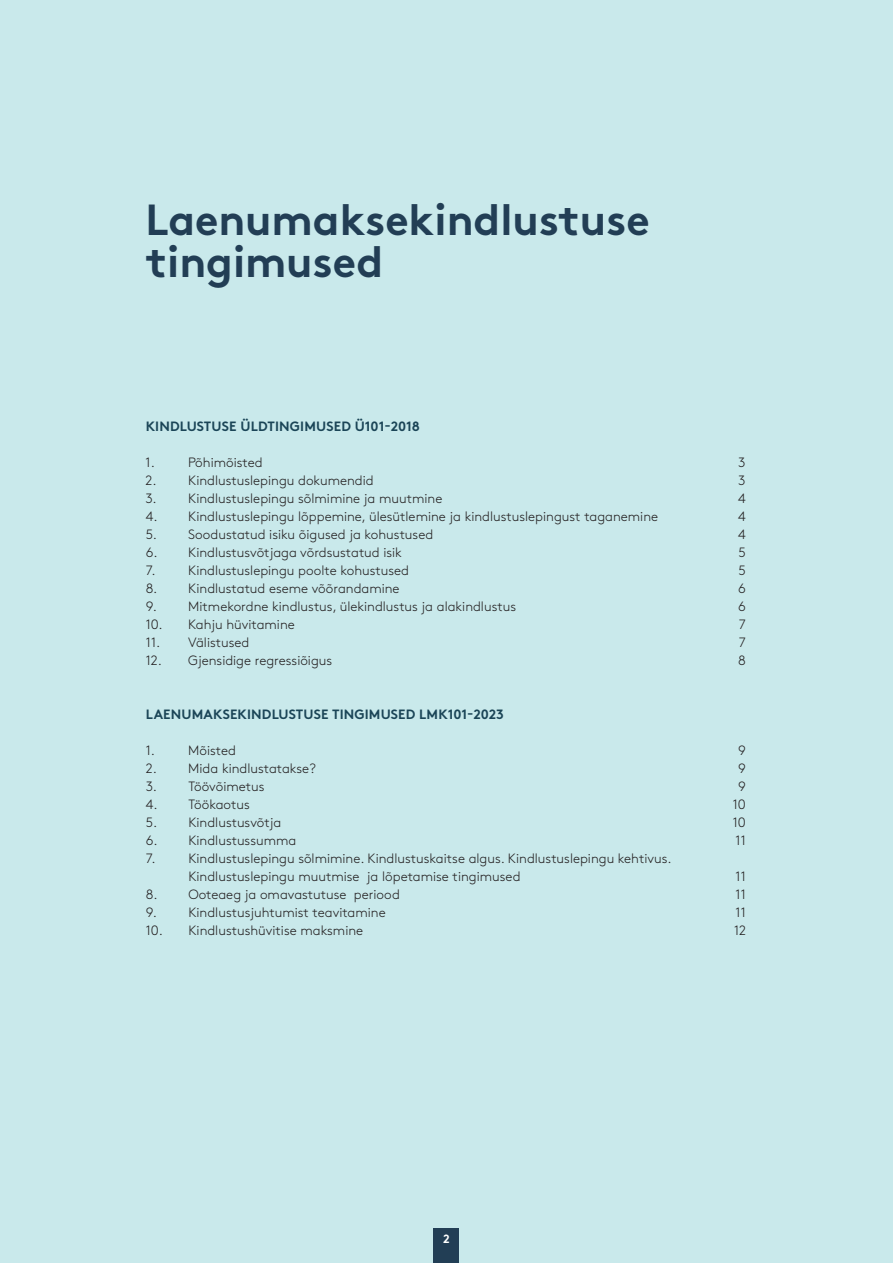
<style>
.page{position:relative;width:893px;height:1263px;background:#c9e9eb}
.page>*{position:absolute;margin:0;border:0;box-sizing:border-box;transform-origin:0 0}
.t1{font:43.5px/42px "Gjen Brown OT Bold Alt";color:#223e55}
.t2{font:300 13.5px/18px "Gjen Brown OT";color:#231f20}
.t3{font:700 13.5px "Gjen Brown OT";letter-spacing:.01em;color:#1b4557}
.t4{font:700 12px "Gjen Brown OT";color:#fff}
</style>
<div class="page">
<div style="left:434px;top:1229px;width:25px;height:34px;background:#223e55"></div>
<h1 class="t1" style="left:146px;top:194px;width:505px">Laenumaksekindlustuse tingimused</h1>
<p class="t3" style="left:146px;top:415px;width:276px">KINDLUSTUSE ÜLDTINGIMUSED Ü101-2018</p>
<p class="t2" style="left:146px;top:452px;width:11px">1.</p>
<p class="t2" style="left:188px;top:452px;width:76px">Põhimõisted</p>
<p class="t2" style="left:738px;top:452px;width:9px">3</p>
<p class="t2" style="left:146px;top:470px;width:230px">2. Kindlustuslepingu dokumendid</p>
<p class="t2" style="left:738px;top:470px;width:9px">3</p>
<p class="t2" style="left:146px;top:488px;width:298px">3. Kindlustuslepingu sõlmimine ja muutmine</p>
<p class="t2" style="left:738px;top:488px;width:9px">4</p>
<p class="t2" style="left:146px;top:506px;width:514px">4. Kindlustuslepingu lõppemine, ülesütlemine ja kindlustuslepingust taganemine</p>
<p class="t2" style="left:738px;top:506px;width:9px">4</p>
<p class="t2" style="left:146px;top:524px;width:289px">5. Soodustatud isiku õigused ja kohustused</p>
<p class="t2" style="left:738px;top:524px;width:9px">4</p>
<p class="t2" style="left:146px;top:542px;width:258px">6. Kindlustusvõtjaga võrdsustatud isik</p>
<p class="t2" style="left:738px;top:542px;width:9px">5</p>
<p class="t2" style="left:146px;top:560px;width:11px">7.</p>
<p class="t2" style="left:188px;top:560px;width:222px">Kindlustuslepingu poolte kohustused</p>
<p class="t2" style="left:738px;top:560px;width:9px">5</p>
<p class="t2" style="left:146px;top:578px;width:255px">8. Kindlustatud eseme võõrandamine</p>
<p class="t2" style="left:738px;top:578px;width:9px">6</p>
<p class="t2" style="left:146px;top:596px;width:372px">9. Mitmekordne kindlustus, ülekindlustus ja alakindlustus</p>
<p class="t2" style="left:738px;top:596px;width:9px">6</p>
<p class="t2" style="left:146px;top:614px;width:151px">10. Kahju hüvitamine</p>
<p class="t2" style="left:739px;top:614px;width:9px">7</p>
<p class="t2" style="left:146px;top:632px;width:105px">11. Välistused</p>
<p class="t2" style="left:739px;top:632px;width:9px">7</p>
<p class="t2" style="left:146px;top:650px;width:188px">12. Gjensidige regressiõigus</p>
<p class="t2" style="left:738px;top:650px;width:9px">8</p>
<p class="t3" style="left:146px;top:703px;width:359px">LAENUMAKSEKINDLUSTUSE TINGIMUSED LMK101-2023</p>
<p class="t2" style="left:146px;top:740px;width:11px">1.</p>
<p class="t2" style="left:188px;top:740px;width:49px">Mõisted</p>
<p class="t2" style="left:738px;top:740px;width:9px">9</p>
<p class="t2" style="left:146px;top:758px;width:172px">2. Mida kindlustatakse?</p>
<p class="t2" style="left:738px;top:758px;width:9px">9</p>
<p class="t2" style="left:146px;top:776px;width:120px">3. Töövõimetus</p>
<p class="t2" style="left:738px;top:776px;width:9px">9</p>
<p class="t2" style="left:146px;top:794px;width:105px">4. Töökaotus</p>
<p class="t2" style="left:733px;top:794px;width:15px">10</p>
<p class="t2" style="left:146px;top:812px;width:137px">5. Kindlustusvõtja</p>
<p class="t2" style="left:733px;top:812px;width:15px">10</p>
<p class="t2" style="left:146px;top:830px;width:152px">6. Kindlustussumma</p>
<p class="t2" style="left:735px;top:830px;width:12px">11</p>
<p class="t2" style="left:146px;top:848px;width:11px">7.</p>
<p class="t2" style="left:188px;top:848px;width:485px">Kindlustuslepingu sõlmimine. Kindlustuskaitse algus. Kindlustuslepingu kehtivus.<br>Kindlustuslepingu muutmise ja lõpetamise tingimused</p>
<p class="t2" style="left:735px;top:866px;width:12px">11</p>
<p class="t2" style="left:146px;top:884px;width:256px">8. Ooteaeg ja omavastutuse periood</p>
<p class="t2" style="left:735px;top:884px;width:12px">11</p>
<p class="t2" style="left:146px;top:902px;width:241px">9. Kindlustusjuhtumist teavitamine</p>
<p class="t2" style="left:735px;top:902px;width:12px">11</p>
<p class="t2" style="left:146px;top:920px;width:219px">10. Kindlustushüvitise maksmine</p>
<p class="t2" style="left:734px;top:920px;width:14px">12</p>
<p class="t4" style="left:443px;top:1229px;width:8px">2</p>
</div>
